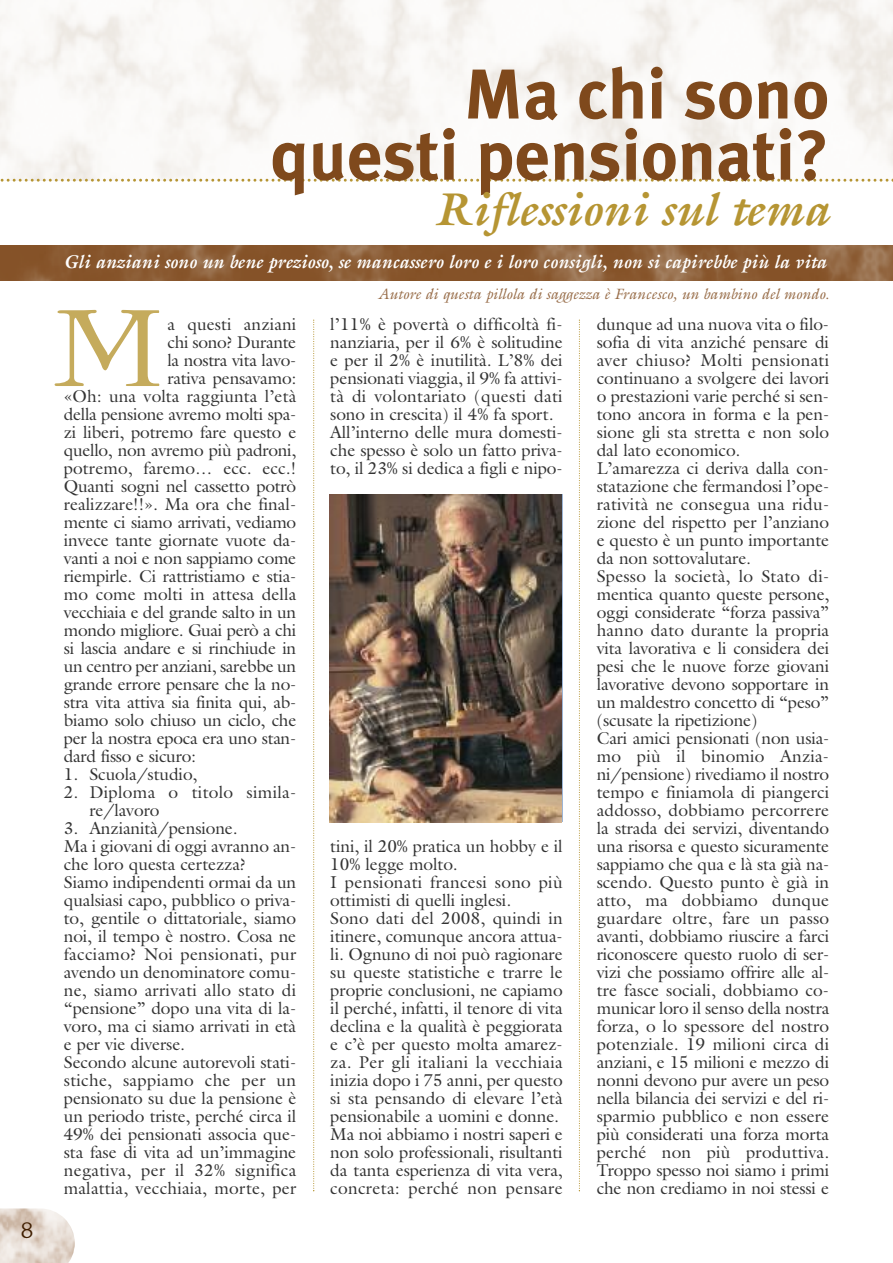
<style>
.page{position:relative;width:893px;height:1263px;background:#fff}
.page>*{position:absolute;margin:0;border:0;box-sizing:border-box;transform-origin:0 0}
.t1{font:178.65px "Democratica";color:#c5ab5c}
.t2{font:700 70.35px/61.2px "Meta Plus";color:#7f491c;text-align:right}
.t3{font:italic 700 46.35px "Galliard";letter-spacing:-.005em;color:#b69533}
.t4{font:21px "Augustea";color:#3f1e00}
.t5{font:italic 700 18.6px "Galliard";color:#fff;scale:.96 1}
.t6{font:17.25px/18px "Galliard";letter-spacing:-.005em;color:#333}
.t7{font:17.25px/18px "Galliard";letter-spacing:.015em;color:#333}
.t8{font:italic 15px "Galliard";color:#986d49}
</style>
<div class="page">
<svg style="left:0;top:1208px;width:40px;height:55px;background:#e1d5cb"></svg>
<img style="left:40px;top:1209px;width:35px;height:54px">
<svg style="left:0;top:179px;width:893px;height:3px"></svg>
<img style="left:0;top:246px;width:893px;height:34px">
<img style="left:330px;top:495px;width:232px;height:327px">
<svg style="left:313px;top:320px;width:1px;height:871px"></svg>
<svg style="left:579px;top:320px;width:1px;height:871px"></svg>
<p class="t4" style="left:21px;top:1218px;width:13px">8</p>
<h2 class="t2" style="left:271px;top:64px;width:560px">Ma chi sono questi pensionati?</h2>
<h3 class="t3" style="left:434px;top:182px;width:396px">Riflessioni sul tema</h3>
<p class="t5" style="left:64px;top:250px;width:796px">Gli anziani sono un bene prezioso, se mancassero loro e i loro consigli, non si capirebbe più la vita</p>
<p class="t8" style="left:378px;top:285px;width:453px">Autore di questa pillola di saggezza è Francesco, un bambino del mondo.</p>
<h1 class="t1" style="left:46px;top:254px;width:126px">M</h1>
<p class="t6" style="left:330px;top:315px;width:234px">l’11% è povertà o difficoltà fi&shy;nanziaria, per il 6% è solitudine e per il 2% è inutilità. L’8% dei pensionati viaggia, il 9% fa attivi&shy;tà di volontariato (questi dati sono in crescita) il 4% fa sport.<br>All’interno delle mura domesti&shy;che spesso è solo un fatto priva&shy;to, il 23% si dedica a figli e nipo-</p>
<p class="t6" style="left:597px;top:315px;width:234px">dunque ad una nuova vita o filo&shy;sofia di vita anziché pensare di aver chiuso? Molti pensionati continuano a svolgere dei lavori o prestazioni varie perché si sen&shy;tono ancora in forma e la pen&shy;sione gli sta stretta e non solo dal lato economico.<br>L’amarezza ci deriva dalla con&shy;statazione che fermandosi l’ope&shy;ratività ne consegua una ridu&shy;zione del rispetto per l’anziano e questo è un punto importante da non sottovalutare.<br>Spesso la società, lo Stato di&shy;mentica quanto queste persone, oggi considerate “forza passiva” hanno dato durante la propria vita lavorativa e li considera dei pesi che le nuove forze giovani lavorative devono sopportare in un maldestro concetto di “peso” (scusate la ripetizione)<br>Cari amici pensionati (non usia&shy;mo più il binomio Anzia&shy;ni/pensione) rivediamo il nostro tempo e finiamola di piangerci addosso, dobbiamo percorrere la strada dei servizi, diventando una risorsa e questo sicuramente sappiamo che qua e là sta già na&shy;scendo. Questo punto è già in atto, ma dobbiamo dunque guardare oltre, fare un passo avanti, dobbiamo riuscire a farci riconoscere questo ruolo di ser&shy;vizi che possiamo offrire alle al&shy;tre fasce sociali, dobbiamo co&shy;municar loro il senso della nostra forza, o lo spessore del nostro potenziale. 19 milioni circa di anziani, e 15 milioni e mezzo di nonni devono pur avere un peso nella bilancia dei servizi e del ri&shy;sparmio pubblico e non essere più considerati una forza morta perché non più produttiva.<br>Troppo spesso noi siamo i primi che non crediamo in noi stessi e</p>
<p class="t6" style="left:167px;top:315px;width:130px">a questi anziani</p>
<p class="t6" style="left:167px;top:333px;width:130px">chi sono? Durante</p>
<p class="t6" style="left:167px;top:351px;width:130px">la nostra vita lavo-</p>
<p class="t6" style="left:167px;top:369px;width:130px">rativa pensavamo:</p>
<p class="t6" style="left:64px;top:387px;width:234px">«Oh: una volta raggiunta l’età</p>
<p class="t6" style="left:64px;top:405px;width:234px">della pensione avremo molti spa-</p>
<p class="t6" style="left:64px;top:423px;width:234px">zi liberi, potremo fare questo e</p>
<p class="t6" style="left:64px;top:441px;width:234px">quello, non avremo più padroni,</p>
<p class="t6" style="left:64px;top:459px;width:234px">potremo, faremo… ecc. ecc.!</p>
<p class="t6" style="left:64px;top:477px;width:234px">Quanti sogni nel cassetto potrò</p>
<p class="t6" style="left:64px;top:495px;width:234px">realizzare!!». Ma ora che final-</p>
<p class="t6" style="left:64px;top:513px;width:234px">mente ci siamo arrivati, vediamo</p>
<p class="t6" style="left:64px;top:531px;width:234px">invece tante giornate vuote da-</p>
<p class="t6" style="left:64px;top:549px;width:234px">vanti a noi e non sappiamo come</p>
<p class="t6" style="left:64px;top:567px;width:234px">riempirle. Ci rattristiamo e stia-</p>
<p class="t6" style="left:64px;top:585px;width:234px">mo come molti in attesa della</p>
<p class="t6" style="left:64px;top:603px;width:234px">vecchiaia e del grande salto in un</p>
<p class="t6" style="left:64px;top:621px;width:234px">mondo migliore. Guai però a chi</p>
<p class="t6" style="left:64px;top:639px;width:234px">si lascia andare e si rinchiude in</p>
<p class="t6" style="left:64px;top:657px;width:234px">un centro per anziani, sarebbe un</p>
<p class="t6" style="left:64px;top:675px;width:234px">grande errore pensare che la no-</p>
<p class="t6" style="left:64px;top:693px;width:234px">stra vita attiva sia finita qui, ab-</p>
<p class="t6" style="left:64px;top:711px;width:234px">biamo solo chiuso un ciclo, che</p>
<p class="t6" style="left:64px;top:729px;width:234px">per la nostra epoca era uno stan-</p>
<p class="t6" style="left:64px;top:747px;width:134px">dard fisso e sicuro:</p>
<p class="t6" style="left:64px;top:765px;width:135px">1. Scuola/studio,</p>
<p class="t7" style="left:89px;top:783px;width:208px;text-indent:-26px">2. Diploma o titolo simila&shy;re/lavoro</p>
<p class="t6" style="left:64px;top:819px;width:234px">3. Anzianità/pensione.<br>Ma i giovani di oggi avranno an&shy;che loro questa certezza?<br>Siamo indipendenti ormai da un qualsiasi capo, pubblico o priva&shy;to, gentile o dittatoriale, siamo noi, il tempo è nostro. Cosa ne facciamo? Noi pensionati, pur avendo un denominatore comu&shy;ne, siamo arrivati allo stato di “pensione” dopo una vita di la&shy;voro, ma ci siamo arrivati in età e per vie diverse.<br>Secondo alcune autorevoli stati&shy;stiche, sappiamo che per un pensionato su due la pensione è un periodo triste, perché circa il<br>49% dei pensionati associa que&shy;sta fase di vita ad un’immagine negativa, per il 32% significa malattia, vecchiaia, morte, per</p>
<p class="t6" style="left:330px;top:837px;width:234px">tini, il 20% pratica un hobby e il<br>10% legge molto.<br>I pensionati francesi sono più ottimisti di quelli inglesi.<br>Sono dati del 2008, quindi in itinere, comunque ancora attua&shy;li. Ognuno di noi può ragionare su queste statistiche e trarre le proprie conclusioni, ne capiamo il perché, infatti, il tenore di vita declina e la qualità è peggiorata e c’è per questo molta amarez&shy;za. Per gli italiani la vecchiaia inizia dopo i 75 anni, per questo si sta pensando di elevare l’età pensionabile a uomini e donne.<br>Ma noi abbiamo i nostri saperi e non solo professionali, risultanti da tanta esperienza di vita vera, concreta: perché non pensare</p>
</div>
